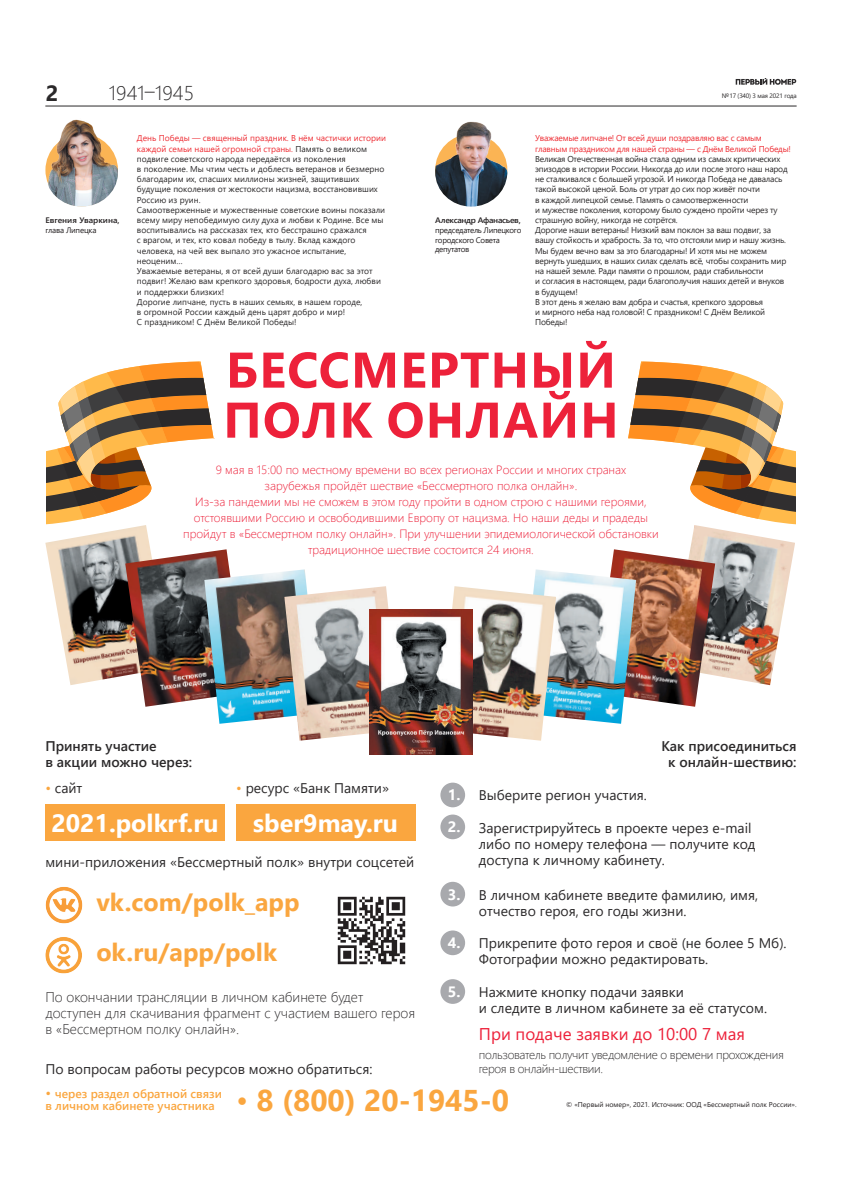
<style>
.page{position:relative;width:842px;height:1191px;background:#fff}
.page>*{position:absolute;margin:0;border:0;box-sizing:border-box;transform-origin:0 0}
.t1{font:700 50px/50px "Segoe UI";letter-spacing:.025em;color:#ed213a}
.t2{font:700 30px "Segoe UI";color:#faa63f}
.t3{font:700 25px/50.1px "Segoe UI";color:#faa63f}
.t4{font:700 25px "Segoe UI";color:#fff}
.t5{font:700 22px "Segoe UI";color:#2b292a}
.t6{font:300 20px "Segoe UI";letter-spacing:.01em;color:#2b292a}
.t7{font:17px "Segoe UI";color:#ed213a}
.t8{font:700 15px/31.9px "Segoe UI";color:#fff}
.t9{font:14px/16px "Segoe UI";color:#2b292a}
.t10{font:300 14px/16px "Segoe UI";color:#2b292a}
.t11{font:600 14px/16px "Segoe UI";color:#2b292a}
.t12{font:300 12px/16px "Segoe UI";color:#ed213a;text-align:center}
.t13{font:300 12px/14px "Segoe UI";letter-spacing:-.025em;color:#2b292a}
.t14{font:600 12px/12px "Segoe UI";color:#faa63f}
.t15{font:8.5px/10.2px "Segoe UI";color:#2b292a}
.t16{font:8.5px/10.2px "Segoe UI";letter-spacing:-.025em;color:#2b292a}
.t17{font:8.5px/10.2px "Segoe UI";letter-spacing:-.025em;color:#ee2d34}
.t18{font:8px/9.6px "Segoe UI";letter-spacing:-.035em;color:#231f20}
.t19{font:600 8px "Segoe UI";letter-spacing:-.035em;color:#231f20;scale:1.07 1}
.t20{font:600 8px "Segoe UI";color:#231f20;scale:1.07 1}
.t21{font:7px "Segoe UI";color:#231f20}
.t22{font:6.4px "Segoe UI";letter-spacing:-.025em;color:#2b292a}
.s1{color:#ee2d34}
.s2{color:#faa63f}
.s3{font-weight:400;font-size:14px}
.s4{font-weight:400}
</style>
<div class="page">
<hr style="left:45px;top:105px;width:752px;height:1px;background:#2b292a">
<svg style="left:736px;top:78px;width:60px;height:7px"></svg>
<img style="left:45px;top:119px;width:73px;height:88px">
<img style="left:435px;top:121px;width:72px;height:86px">
<svg style="left:46px;top:361px;width:168px;height:163px"></svg>
<svg style="left:628px;top:361px;width:168px;height:163px"></svg>
<img style="left:45px;top:525px;width:106px;height:160px">
<img style="left:690px;top:525px;width:105px;height:160px">
<img style="left:125px;top:549px;width:105px;height:158px">
<img style="left:611px;top:549px;width:104px;height:157px">
<img style="left:204px;top:569px;width:103px;height:155px">
<img style="left:534px;top:569px;width:102px;height:155px">
<img style="left:284px;top:586px;width:105px;height:154px">
<img style="left:452px;top:586px;width:104px;height:154px">
<img style="left:370px;top:609px;width:102px;height:145px">
<div style="left:45px;top:804px;width:180px;height:37px;background:#faa63f"></div>
<div style="left:236px;top:804px;width:179px;height:37px;background:#faa63f"></div>
<img style="left:45px;top:887px;width:37px;height:36px">
<img style="left:45px;top:937px;width:37px;height:36px">
<div style="left:440px;top:782px;width:25px;height:25px;background:#a8a9ad;border-radius:50%"></div>
<div style="left:440px;top:814px;width:25px;height:25px;background:#a8a9ad;border-radius:50%"></div>
<div style="left:440px;top:881px;width:25px;height:25px;background:#a8a9ad;border-radius:50%"></div>
<div style="left:440px;top:930px;width:25px;height:25px;background:#a8a9ad;border-radius:50%"></div>
<div style="left:440px;top:979px;width:25px;height:25px;background:#a8a9ad;border-radius:50%"></div>
<img style="left:337px;top:896px;width:69px;height:69px">
<h3 class="t5" style="left:46px;top:72px;width:14px">2</h3>
<h3 class="t6" style="left:109px;top:74px;width:87px">1941–1945</h3>
<p class="t22" style="left:722px;top:90px;width:77px">№ 17 (340) 3 мая 2021 года</p>
<p class="t20" style="left:45px;top:213px;width:71px">Евгения Уваркина,</p>
<p class="t18" style="left:45px;top:225px;width:53px">глава Липецка</p>
<p class="t15" style="left:137px;top:133px;width:251px"><span class="s1">День Победы — священный праздник. В нём частички истории каждой семьи нашей огромной страны.</span> Память о великом подвиге советского народа передаётся из поколения<br>в поколение. Мы чтим честь и доблесть ветеранов и безмерно благодарим их, спасших миллионы жизней, защитивших будущие поколения от жестокости нацизма, восстановивших Россию из руин.<br>Самоотверженные и мужественные советские воины показали всему миру непобедимую силу духа и любви к Родине. Все мы воспитывались на рассказах тех, кто бесстрашно сражался<br>с врагом, и тех, кто ковал победу в тылу. Вклад каждого человека, на чей век выпало это ужасное испытание, неоценим…<br>Уважаемые ветераны, я от всей души благодарю вас за этот подвиг! Желаю вам крепкого здоровья, бодрости духа, любви и поддержки близких!<br>Дорогие липчане, пусть в наших семьях, в нашем городе,<br>в огромной России каждый день царят добро и мир!<br>С праздником! С Днём Великой Победы!</p>
<p class="t17" style="left:535px;top:133px;width:257px">Уважаемые липчане! От всей души поздравляю вас с самым главным праздником для нашей страны — с Днём Великой Победы!</p>
<p class="t16" style="left:535px;top:153px;width:254px">Великая Отечественная война стала одним из самых критических эпизодов в истории России. Никогда до или после этого наш народ не сталкивался с большей угрозой. И никогда Победа не давалась такой высокой ценой. Боль от утрат до сих пор живёт почти<br>в каждой липецкой семье. Память о самоотверженности<br>и мужестве поколения, которому было суждено пройти через ту страшную войну, никогда не сотрётся.<br>Дорогие наши ветераны! Низкий вам поклон за ваш подвиг, за вашу стойкость и храбрость. За то, что отстояли мир и нашу жизнь.<br>Мы будем вечно вам за это благодарны! И хотя мы не можем вернуть ушедших, в наших силах сделать всё, чтобы сохранить мир на нашей земле. Ради памяти о прошлом, ради стабильности<br>и согласия в настоящем, ради благополучия наших детей и внуков в будущем!<br>В этот день я желаю вам добра и счастья, крепкого здоровья<br>и мирного неба над головой! С праздником! С Днём Великой Победы!</p>
<p class="t19" style="left:435px;top:213px;width:81px">Александр Афанасьев,</p>
<p class="t18" style="left:435px;top:225px;width:88px">председатель Липецкого городского Совета депутатов</p>
<h1 class="t1" style="left:223px;top:341px;width:397px">БЕССМЕРТНЫЙ<br>ПОЛК ОНЛАЙН</h1>
<p class="t12" style="left:183px;top:460px;width:477px">9 мая в 15:00 по местному времени во всех регионах России и многих странах<br>зарубежья пройдёт шествие «Бессмертного полка онлайн».<br>Из-за пандемии мы не сможем в этом году пройти в одном строю с нашими героями, отстоявшими Россию и освободившими Европу от нацизма. Но наши деды и прадеды пройдут в «Бессмертном полку онлайн». При улучшении эпидемиологической обстановки традиционное шествие состоится 24 июня.</p>
<h3 class="t11" style="left:45px;top:737px;width:148px">Принять участие<br>в акции можно через:</h3>
<h3 class="t11" style="left:661px;top:737px;width:137px;text-align:center">Как присоединиться к онлайн-шествию:</h3>
<h3 class="t9" style="left:45px;top:778px;width:38px"><span class="s2">•</span> сайт</h3>
<h3 class="t9" style="left:236px;top:778px;width:154px"><span class="s2">•</span> ресурс «Банк Памяти»</h3>
<h3 class="t9" style="left:479px;top:785px;width:170px">Выберите регион участия.</h3>
<h3 class="t9" style="left:479px;top:818px;width:278px">Зарегистрируйтесь в проекте через e-mail либо по номеру телефона — получите код доступа к личному кабинету.</h3>
<h3 class="t9" style="left:479px;top:885px;width:281px">В личном кабинете введите фамилию, имя, отчество героя, его годы жизни.</h3>
<h3 class="t9" style="left:479px;top:934px;width:309px">Прикрепите фото героя и своё (не более 5 Мб).<br>Фотографии можно редактировать.</h3>
<h3 class="t9" style="left:479px;top:983px;width:290px">Нажмите кнопку подачи заявки<br>и следите в личном кабинете за её статусом.</h3>
<h3 class="t8" style="left:448px;top:778px;width:14px">1.<br>2.</h3>
<h3 class="t4" style="left:52px;top:799px;width:168px">2021.polkrf.ru</h3>
<h3 class="t4" style="left:253px;top:799px;width:146px">sber9may.ru</h3>
<h3 class="t9" style="left:45px;top:852px;width:370px">мини-приложения «Бессмертный полк» внутри соцсетей</h3>
<h3 class="t8" style="left:448px;top:877px;width:14px">3.</h3>
<h3 class="t8" style="left:448px;top:925px;width:14px">4.</h3>
<h3 class="t8" style="left:448px;top:974px;width:14px">5.</h3>
<h3 class="t3" style="left:96px;top:875px;width:205px">vk.com/polk_app ok.ru/app/polk</h3>
<h3 class="t10" style="left:45px;top:987px;width:371px">По окончании трансляции в личном кабинете будет доступен для скачивания фрагмент с участием вашего героя в «Бессмертном полку онлайн».</h3>
<h3 class="t7" style="left:479px;top:1018px;width:268px">При подаче заявки до 10:00 7 мая</h3>
<h3 class="t9" style="left:45px;top:1059px;width:329px">По вопросам работы ресурсов можно обратиться:</h3>
<h3 class="t13" style="left:479px;top:1046px;width:306px">пользователь получит уведомление о времени прохождения героя в онлайн-шествии.</h3>
<h3 class="t14" style="left:45px;top:1086px;width:178px"><span class="s3">•</span> через раздел обратной связи в личном кабинете участника</h3>
<h2 class="t2" style="left:236px;top:1072px;width:275px"><span class="s4">•</span> 8 (800) 20-1945-0</h2>
<p class="t21" style="left:566px;top:1098px;width:232px">© «Первый номер», 2021. Источник: ООД «Бессмертный полк России».</p>
</div>
